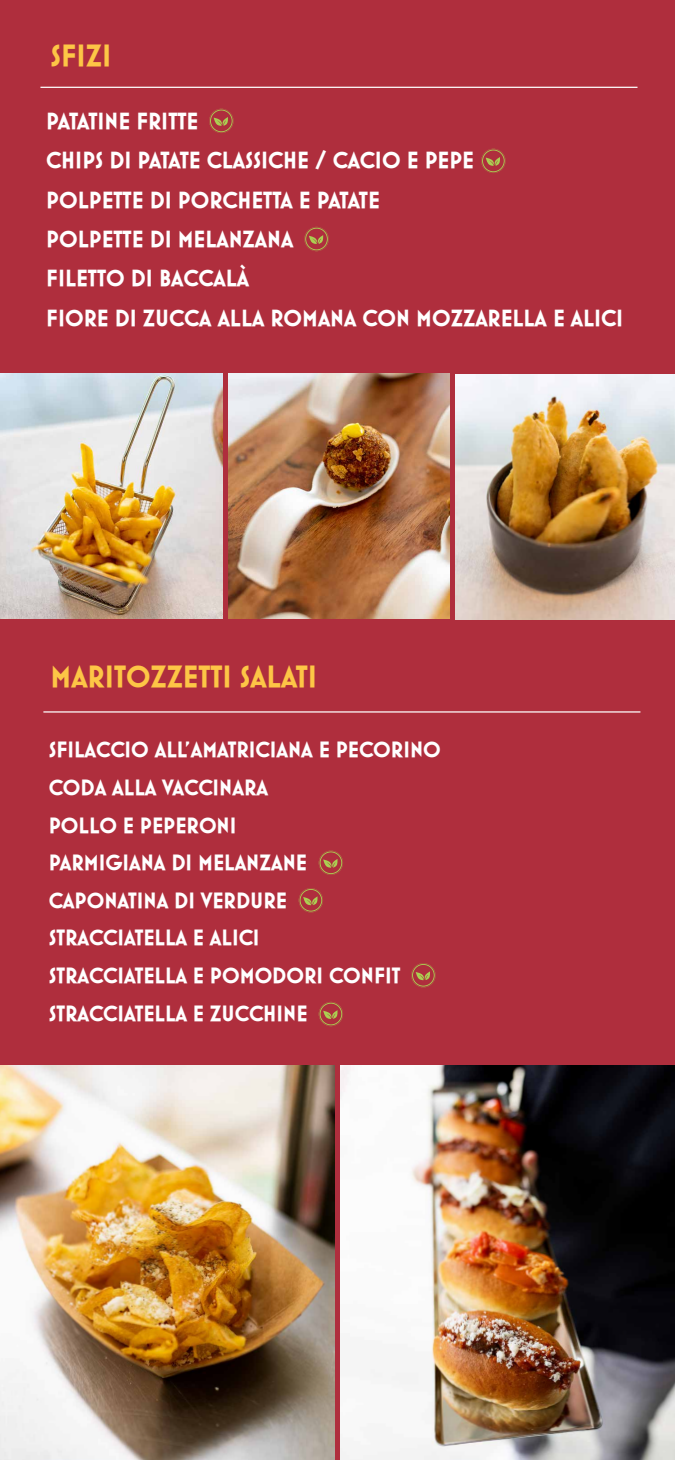
<style>
.page{position:relative;width:675px;height:1460px;background:#af2e3d}
.page>*{position:absolute;margin:0;border:0;box-sizing:border-box;transform-origin:0 0}
.t1{font:700 31.25px "Mostra One";color:#fdc646}
.t2{font:700 23.75px/39.4px "Mostra One";color:#fff}
.t3{font:700 22.5px/37.6px "Mostra One";color:#fff}
</style>
<div class="page">
<hr style="left:40px;top:87px;width:598px;height:1px;background:#fff">
<img style="left:341px;top:1066px;width:334px;height:394px">
<img style="left:0;top:1066px;width:335px;height:394px">
<hr style="left:43px;top:711px;width:597px;height:2px;background:#fff">
<img style="left:456px;top:375px;width:219px;height:245px">
<svg style="left:304px;top:227px;width:25px;height:24px"></svg>
<svg style="left:481px;top:149px;width:25px;height:24px"></svg>
<svg style="left:209px;top:109px;width:24px;height:24px"></svg>
<svg style="left:411px;top:963px;width:25px;height:24px"></svg>
<svg style="left:319px;top:1002px;width:24px;height:24px"></svg>
<svg style="left:319px;top:851px;width:24px;height:24px"></svg>
<svg style="left:299px;top:888px;width:24px;height:24px"></svg>
<img style="left:0;top:374px;width:222px;height:244px">
<img style="left:229px;top:374px;width:220px;height:244px">
<h1 class="t1" style="left:51px;top:37px;width:62px">SFIZI</h1>
<p class="t2" style="left:46px;top:101px;width:579px">PATATINE FRITTE<br>CHIPS DI PATATE CLASSICHE / CACIO E PEPE<br>POLPETTE DI PORCHETTA E PATATE<br>POLPETTE DI MELANZANA<br>FILETTO DI BACCALÀ<br>FIORE DI ZUCCA ALLA ROMANA CON MOZZARELLA E ALICI</p>
<h1 class="t1" style="left:51px;top:658px;width:268px">MARITOZZETTI SALATI</h1>
<p class="t3" style="left:49px;top:730px;width:394px">SFILACCIO ALL’AMATRICIANA E PECORINO<br>CODA ALLA VACCINARA<br>POLLO E PEPERONI<br>PARMIGIANA DI MELANZANE<br>CAPONATINA DI VERDURE<br>STRACCIATELLA E ALICI<br>STRACCIATELLA E POMODORI CONFIT<br>STRACCIATELLA E ZUCCHINE</p>
</div>
